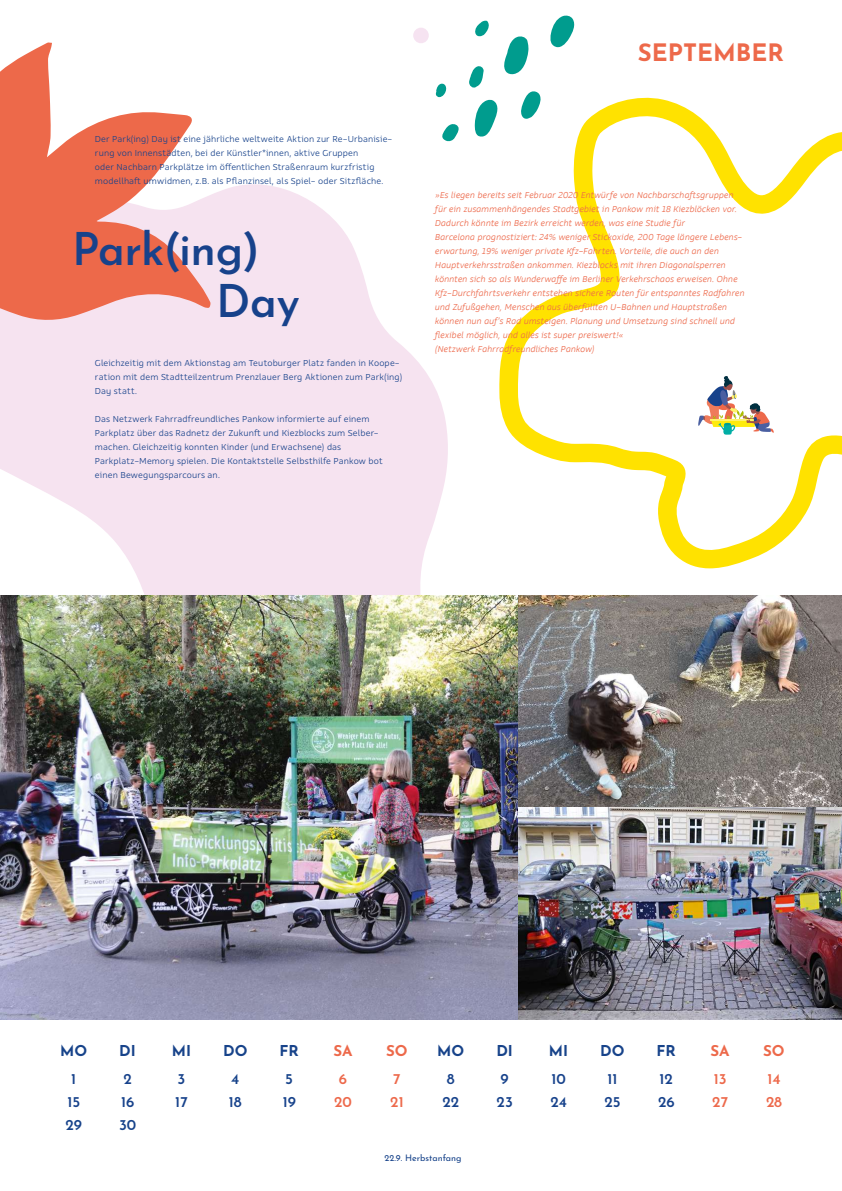
<style>
.page{position:relative;width:842px;height:1191px;background:#fff}
.page>*{position:absolute;margin:0;border:0;box-sizing:border-box;transform-origin:0 0}
.t1{font:600 45px/52px "Josefin Sans";letter-spacing:-.015em;color:#17428b}
.t2{font:700 24px "Josefin Sans";color:#ed694a}
.t3{font:600 15px "Josefin Sans";color:#17428b}
.t4{font:700 15px "Josefin Sans";color:#17438a}
.t5{font:600 15px "Josefin Sans";color:#ed694b}
.t6{font:700 15px "Josefin Sans";color:#ed694a}
.t7{font:600 15px "Josefin Sans";color:#17438a}
.t8{font:italic 300 9.5px/14px "Rehn W03";letter-spacing:.01em;color:#ed694b}
.t9{font:300 9.5px/14px "Rehn W03";letter-spacing:.01em;color:#17428b}
.t10{font:9px "Josefin Sans";color:#17438a}
</style>
<div class="page">
<svg style="left:0;top:184px;width:448px;height:411px;fill:#f6e3f0"></svg>
<svg style="left:436px;top:15px;width:139px;height:127px"></svg>
<svg style="left:499px;top:94px;width:343px;height:474px"></svg>
<div style="left:413px;top:28px;width:16px;height:15px;background:#f6e3f1;border-radius:50%"></div>
<svg style="left:0;top:42px;width:211px;height:280px;fill:#ed694a"></svg>
<img style="left:0;top:595px;width:842px;height:424px">
<svg style="left:698px;top:376px;width:76px;height:59px"></svg>
<p class="t9" style="left:95px;top:132px;width:299px">Der Park(ing) Day ist eine jährliche weltweite Aktion zur Re-Urbanisie&shy;rung von Innenstädten, bei der Künstler*innen, aktive Gruppen<br>oder Nachbarn Parkplätze im öffentlichen Straßenraum kurzfristig modellhaft umwidmen, z.B. als Pflanzinsel, als Spiel- oder Sitzfläche.</p>
<h1 class="t1" style="left:216px;top:217px;width:85px;text-indent:-144px">Park(ing)<br>Day</h1>
<p class="t9" style="left:95px;top:356px;width:309px">Gleichzeitig mit dem Aktionstag am Teutoburger Platz fanden in Koope&shy;ration mit dem Stadtteilzentrum Prenzlauer Berg Aktionen zum Park(ing)<br>Day statt.</p>
<p class="t9" style="left:95px;top:412px;width:289px">Das Netzwerk Fahrradfreundliches Pankow informierte auf einem Parkplatz über das Radnetz der Zukunft und Kiezblocks zum Selber‑ machen. Gleichzeitig konnten Kinder (und Erwachsene) das Parkplatz-Memory spielen. Die Kontaktstelle Selbsthilfe Pankow bot einen Bewegungsparcours an.</p>
<h2 class="t2" style="left:638px;top:31px;width:148px">SEPTEMBER</h2>
<p class="t8" style="left:435px;top:188px;width:311px">»Es liegen bereits seit Februar 2020 Entwürfe von Nachbarschaftsgruppen für ein zusammenhängendes Stadtgebiet in Pankow mit 18 Kiezblöcken vor.<br>Dadurch könnte im Bezirk erreicht werden, was eine Studie für<br>Barcelona prognostiziert: 24% weniger Stickoxide, 200 Tage längere Lebens‑ erwartung, 19% weniger private Kfz-Fahrten. Vorteile, die auch an den Hauptverkehrsstraßen ankommen. Kiezblocks mit ihren Diagonalsperren könnten sich so als Wunderwaffe im Berliner Verkehrschaos erweisen. Ohne Kfz-Durchfahrtsverkehr entstehen sichere Routen für entspanntes Radfahren und Zufußgehen, Menschen aus überfüllten U-Bahnen und Hauptstraßen können nun auf’s Rad umsteigen. Planung und Umsetzung sind schnell und flexibel möglich, und alles ist super preiswert!«<br>(Netzwerk Fahrradfreundliches Pankow)</p>
<h3 class="t4" style="left:60px;top:1037px;width:28px">MO</h3>
<h3 class="t4" style="left:119px;top:1037px;width:18px">DI</h3>
<h3 class="t4" style="left:172px;top:1037px;width:21px">MI</h3>
<h3 class="t4" style="left:223px;top:1037px;width:26px">DO</h3>
<h3 class="t4" style="left:280px;top:1037px;width:21px">FR</h3>
<h3 class="t6" style="left:333px;top:1037px;width:21px">SA</h3>
<h3 class="t6" style="left:386px;top:1037px;width:23px">SO</h3>
<h3 class="t4" style="left:437px;top:1037px;width:28px">MO</h3>
<h3 class="t4" style="left:496px;top:1037px;width:18px">DI</h3>
<h3 class="t4" style="left:549px;top:1037px;width:21px">MI</h3>
<h3 class="t4" style="left:600px;top:1037px;width:26px">DO</h3>
<h3 class="t4" style="left:657px;top:1037px;width:21px">FR</h3>
<h3 class="t6" style="left:710px;top:1037px;width:21px">SA</h3>
<h3 class="t6" style="left:763px;top:1037px;width:23px">SO</h3>
<h3 class="t3" style="left:71px;top:1066px;width:7px">1</h3>
<h3 class="t3" style="left:123px;top:1066px;width:10px">2</h3>
<h3 class="t3" style="left:178px;top:1066px;width:9px">3</h3>
<h3 class="t7" style="left:231px;top:1066px;width:10px">4</h3>
<h3 class="t7" style="left:285px;top:1066px;width:9px">5</h3>
<h3 class="t5" style="left:339px;top:1066px;width:10px">6</h3>
<h3 class="t5" style="left:393px;top:1066px;width:9px">7</h3>
<h3 class="t3" style="left:447px;top:1066px;width:9px">8</h3>
<h3 class="t3" style="left:501px;top:1066px;width:10px">9</h3>
<h3 class="t3" style="left:551px;top:1066px;width:16px">10</h3>
<h3 class="t3" style="left:607px;top:1066px;width:12px">11</h3>
<h3 class="t3" style="left:660px;top:1066px;width:15px">12</h3>
<h3 class="t5" style="left:714px;top:1066px;width:14px">13</h3>
<h3 class="t5" style="left:767px;top:1066px;width:15px">14</h3>
<h3 class="t3" style="left:67px;top:1089px;width:14px">15</h3>
<h3 class="t3" style="left:121px;top:1089px;width:15px">16</h3>
<h3 class="t3" style="left:175px;top:1089px;width:14px">17</h3>
<h3 class="t3" style="left:229px;top:1089px;width:14px">18</h3>
<h3 class="t3" style="left:283px;top:1089px;width:15px">19</h3>
<h3 class="t5" style="left:334px;top:1089px;width:19px">20</h3>
<h3 class="t5" style="left:390px;top:1089px;width:15px">21</h3>
<h3 class="t3" style="left:442px;top:1089px;width:18px">22</h3>
<h3 class="t3" style="left:497px;top:1089px;width:18px">23</h3>
<h3 class="t3" style="left:550px;top:1089px;width:18px">24</h3>
<h3 class="t3" style="left:604px;top:1089px;width:18px">25</h3>
<h3 class="t3" style="left:658px;top:1089px;width:18px">26</h3>
<h3 class="t5" style="left:712px;top:1089px;width:17px">27</h3>
<h3 class="t5" style="left:766px;top:1089px;width:18px">28</h3>
<h3 class="t7" style="left:66px;top:1111px;width:18px">29</h3>
<h3 class="t7" style="left:119px;top:1111px;width:19px">30</h3>
<p class="t10" style="left:385px;top:1150px;width:78px">22.9. Herbstanfang</p>
</div>
